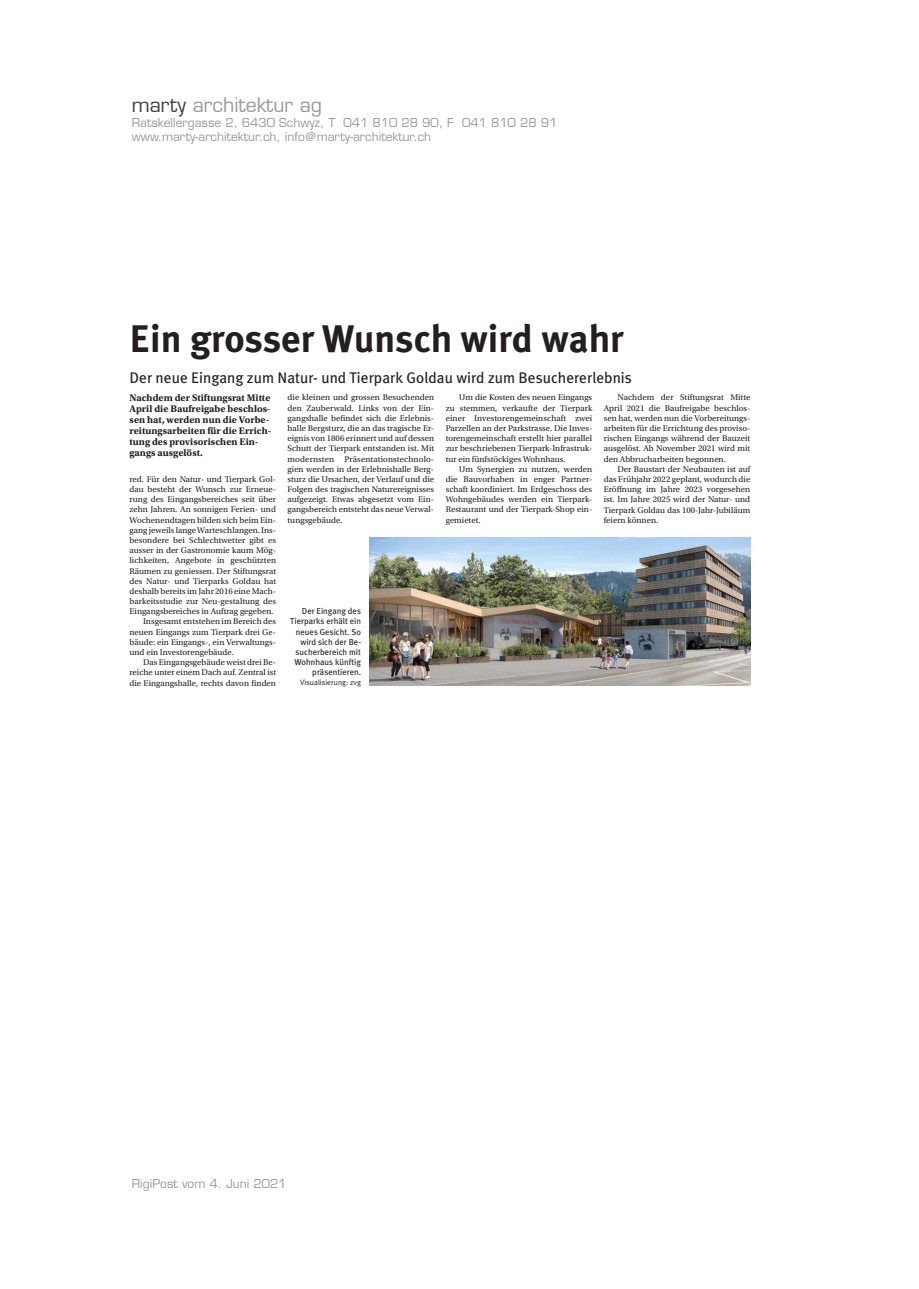
<style>
.page{position:relative;width:919px;height:1289px;background:#fff}
.page>*{position:absolute;margin:0;border:0;box-sizing:border-box;transform-origin:0 0}
.t1{font:700 38.4px "Meta Plus";color:#231f20}
.t2{font:19.5px "Eurostile LT";color:#999}
.t3{font:15.3px "Meta Plus";color:#231f20}
.t4{font:12px "Eurostile LT";color:#999}
.t5{font:700 10.05px/11.1px "Utopia Std";color:#231f20}
.t6{font:8.7px/10.2px "Utopia Std";color:#231f20;text-align:justify}
.t7{font:8.7px/10.2px "Meta Plus";color:#231f20;text-align:right}
.t8{font:7.65px "Meta Plus Normal";color:#231f20}
.s1{color:#3e3e3f}
</style>
<div class="page">
<img style="left:369px;top:538px;width:381px;height:147px">
<p class="t2" style="left:132px;top:94px;width:192px"><span class="s1">marty</span> architektur ag</p>
<p class="t4" style="left:132px;top:115px;width:427px">Ratskellergasse 2, 6430 Schwyz, T 041 810 28 90, F 041 810 28 91</p>
<p class="t4" style="left:132px;top:130px;width:301px">www.marty-architektur.ch, info@marty-architektur.ch</p>
<p class="t1" style="left:129px;top:316px;width:496px">Ein grosser Wunsch wird wahr</p>
<p class="t3" style="left:129px;top:369px;width:504px">Der neue Eingang zum Natur- und Tierpark Goldau wird zum Besuchererlebnis</p>
<p class="t5" style="left:129px;top:392px;width:143px">Nachdem der Stiftungsrat Mitte<br>April die Baufreigabe beschlos&shy;sen hat, werden nun die Vorbe&shy;reitungsarbeiten für die Errich&shy;tung des provisorischen Ein&shy;gangs ausgelöst.</p>
<p class="t6" style="left:129px;top:474px;width:148px">red. Für den Natur- und Tierpark Gol-</p>
<p class="t6" style="left:129px;top:484px;width:148px">dau besteht der Wunsch zur Erneue-</p>
<p class="t6" style="left:129px;top:494px;width:148px">rung des Eingangsbereiches seit über</p>
<p class="t6" style="left:129px;top:504px;width:148px">zehn Jahren. An sonnigen Ferien- und</p>
<p class="t6" style="left:129px;top:515px;width:148px">Wochenendtagen bilden sich beim Ein-</p>
<p class="t6" style="left:129px;top:525px;width:148px">gang jeweils lange Warteschlangen. Ins-</p>
<p class="t6" style="left:129px;top:535px;width:148px">besondere bei Schlechtwetter gibt es</p>
<p class="t6" style="left:129px;top:545px;width:148px">ausser in der Gastronomie kaum Mög-</p>
<p class="t6" style="left:129px;top:555px;width:148px">lichkeiten, Angebote in geschützten</p>
<p class="t6" style="left:129px;top:565px;width:148px">Räumen zu geniessen. Der Stiftungsrat</p>
<p class="t6" style="left:129px;top:576px;width:148px">des Natur- und Tierparks Goldau hat</p>
<p class="t6" style="left:129px;top:586px;width:148px">deshalb bereits im Jahr 2016 eine Mach-</p>
<p class="t6" style="left:129px;top:596px;width:148px">barkeitsstudie zur Neu-gestaltung des</p>
<p class="t6" style="left:129px;top:606px;width:146px">Eingangsbereiches in Auftrag gegeben.</p>
<p class="t6" style="left:143px;top:616px;width:134px">Insgesamt entstehen im Bereich des</p>
<p class="t6" style="left:129px;top:627px;width:148px">neuen Eingangs zum Tierpark drei Ge-</p>
<p class="t6" style="left:129px;top:637px;width:148px">bäude: ein Eingangs-, ein Verwaltungs-</p>
<p class="t6" style="left:129px;top:647px;width:106px">und ein Investorengebäude.</p>
<p class="t6" style="left:143px;top:657px;width:134px">Das Eingangsgebäude weist drei Be-</p>
<p class="t6" style="left:129px;top:667px;width:148px">reiche unter einem Dach auf. Zentral ist</p>
<p class="t6" style="left:129px;top:677px;width:148px">die Eingangshalle, rechts davon finden</p>
<p class="t6" style="left:287px;top:392px;width:148px">die kleinen und grossen Besuchenden den Zauberwald. Links von der Ein&shy;gangshalle befindet sich die Erlebnis&shy;halle Bergsturz, die an das tragische Er&shy;eignis von 1806 erinnert und auf dessen Schutt der Tierpark entstanden ist. Mit modernsten Präsentationstechnolo&shy;gien werden in der Erlebnishalle Berg&shy;sturz die Ursachen, der Verlauf und die Folgen des tragischen Naturereignisses aufgezeigt. Etwas abgesetzt vom Ein&shy;gangsbereich entsteht das neue Verwal&shy;tungsgebäude.</p>
<p class="t6" style="left:459px;top:393px;width:134px">Um die Kosten des neuen Eingangs</p>
<p class="t6" style="left:445px;top:403px;width:148px">zu stemmen, verkaufte der Tierpark</p>
<p class="t6" style="left:445px;top:413px;width:148px">einer Investorengemeinschaft zwei</p>
<p class="t6" style="left:445px;top:423px;width:148px">Parzellen an der Parkstrasse. Die Inves-</p>
<p class="t6" style="left:445px;top:433px;width:148px">torengemeinschaft erstellt hier parallel</p>
<p class="t6" style="left:445px;top:443px;width:148px">zur beschriebenen Tierpark-Infrastruk-</p>
<p class="t6" style="left:445px;top:454px;width:121px">tur ein fünfstöckiges Wohnhaus.</p>
<p class="t6" style="left:459px;top:464px;width:134px">Um Synergien zu nutzen, werden</p>
<p class="t6" style="left:445px;top:474px;width:148px">die Bauvorhaben in enger Partner-</p>
<p class="t6" style="left:445px;top:484px;width:148px">schaft koordiniert. Im Erdgeschoss des</p>
<p class="t6" style="left:445px;top:494px;width:148px">Wohngebäudes werden ein Tierpark-</p>
<p class="t6" style="left:445px;top:504px;width:148px">Restaurant und der Tierpark-Shop ein-</p>
<p class="t6" style="left:445px;top:515px;width:36px">gemietet.</p>
<p class="t6" style="left:617px;top:393px;width:134px">Nachdem der Stiftungsrat Mitte</p>
<p class="t6" style="left:603px;top:403px;width:148px">April 2021 die Baufreigabe beschlos-</p>
<p class="t6" style="left:603px;top:413px;width:148px">sen hat, werden nun die Vorbereitungs-</p>
<p class="t6" style="left:603px;top:423px;width:148px">arbeiten für die Errichtung des proviso-</p>
<p class="t6" style="left:603px;top:433px;width:148px">rischen Eingangs während der Bauzeit</p>
<p class="t6" style="left:603px;top:443px;width:148px">ausgelöst. Ab November 2021 wird mit</p>
<p class="t6" style="left:603px;top:454px;width:124px">den Abbrucharbeiten begonnen.</p>
<p class="t6" style="left:617px;top:464px;width:134px">Der Baustart der Neubauten ist auf</p>
<p class="t6" style="left:603px;top:474px;width:148px">das Frühjahr 2022 geplant, wodurch die</p>
<p class="t6" style="left:603px;top:484px;width:148px">Eröffnung im Jahre 2023 vorgesehen</p>
<p class="t6" style="left:603px;top:494px;width:148px">ist. Im Jahre 2025 wird der Natur- und</p>
<p class="t6" style="left:603px;top:504px;width:148px">Tierpark Goldau das 100-Jahr-Jubiläum</p>
<p class="t6" style="left:603px;top:515px;width:56px">feiern können.</p>
<p class="t7" style="left:290px;top:606px;width:72px">Der Eingang des<br>Tierparks erhält ein neues Gesicht. So wird sich der Be&shy;sucherbereich mit<br>Wohnhaus künftig präsentieren.</p>
<p class="t8" style="left:300px;top:678px;width:62px">Visualisierung: zvg</p>
<p class="t4" style="left:132px;top:1176px;width:156px">RigiPost vom 4. Juni 2021</p>
</div>
